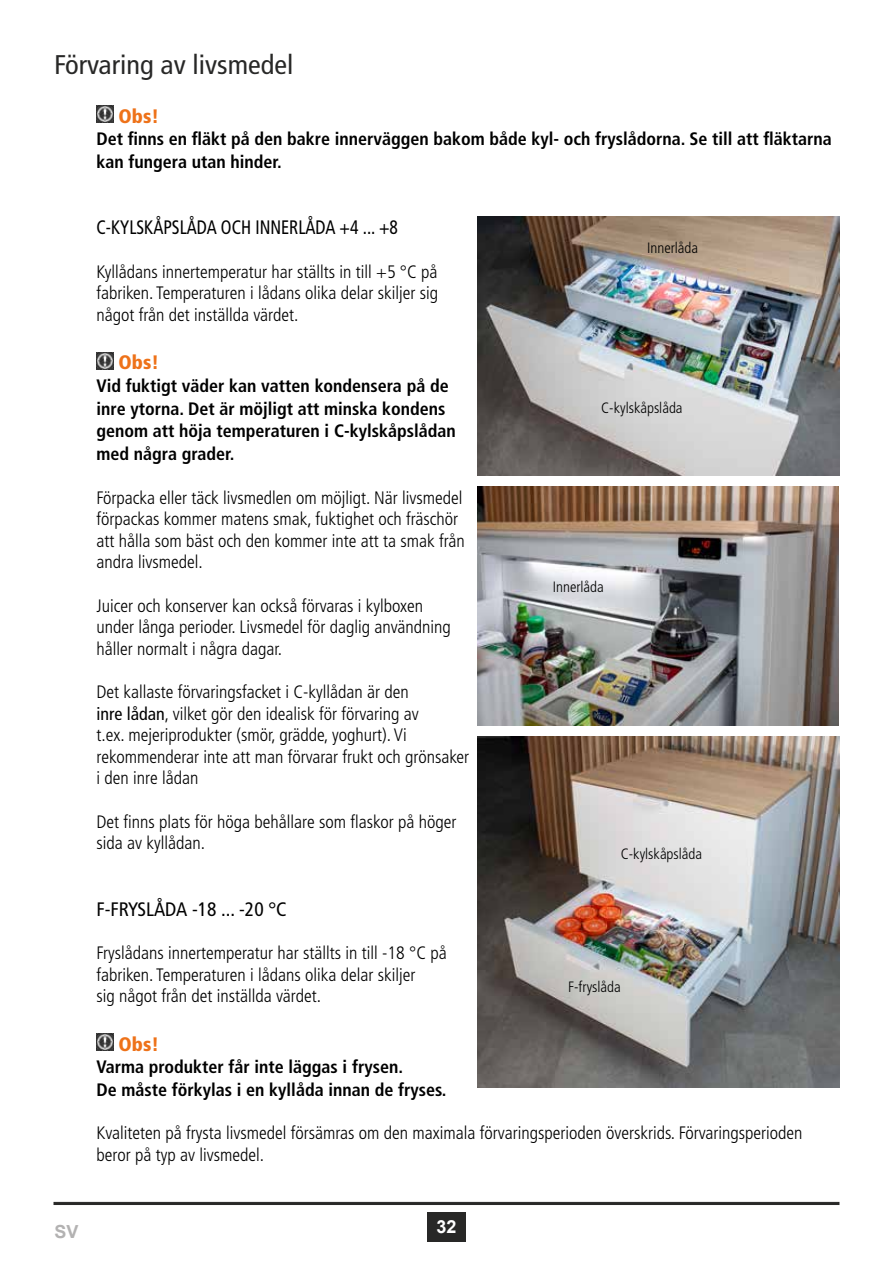
<style>
.page{position:relative;width:893px;height:1263px;background:#fff}
.page>*{position:absolute;margin:0;border:0;box-sizing:border-box;transform-origin:0 0}
.t1{font:condensed 27px "Frutiger LT Std";color:#282827;scale:1.05 1}
.t2{font:condensed 19.5px "Frutiger LT Std";color:#000;scale:.9 1}
.t3{font:condensed 19.5px "Frutiger LT Std";color:#000}
.t4{font:900 condensed 19.5px "Frutiger LT Std";color:#ee7219}
.t5{font:300 condensed 18px/21.6px "Frutiger LT Std";color:#000}
.t6{font:700 condensed 18px/22.5px "Frutiger LT Std";color:#000}
.t7{font:700 18px "Arial";color:#b3b2b2}
.t8{font:700 18px "Arial";color:#fff}
.t9{font:300 condensed 15px "Frutiger LT Std";color:#000}
.s1{font-weight:400}
</style>
<div class="page">
<hr style="left:54px;top:1202px;width:785px;height:3px;background:#282827">
<div style="left:427px;top:1212px;width:39px;height:30px;background:#282827"></div>
<img style="left:97px;top:106px;width:16px;height:17px">
<img style="left:97px;top:352px;width:16px;height:17px">
<img style="left:97px;top:1034px;width:16px;height:17px">
<img style="left:478px;top:217px;width:361px;height:258px">
<img style="left:477px;top:486px;width:362px;height:240px">
<img style="left:478px;top:737px;width:361px;height:350px">
<h1 class="t1" style="left:54px;top:49px;width:229px">Förvaring av livsmedel</h1>
<p class="t4" style="left:119px;top:104px;width:42px">Obs!</p>
<p class="t6" style="left:97px;top:128px;width:737px">Det finns en fläkt på den bakre innerväggen bakom både kyl- och fryslådorna. Se till att fläktarna kan fungera utan hinder.</p>
<p class="t2" style="left:97px;top:216px;width:336px">C-KYLSKÅPSLÅDA OCH INNERLÅDA +4 ... +8</p>
<p class="t5" style="left:97px;top:261px;width:343px;text-align:justify">Kyllådans innertemperatur har ställts in till +5 °C på fabriken. Temperaturen i lådans olika delar skiljer sig något från det inställda värdet.</p>
<p class="t4" style="left:119px;top:351px;width:42px">Obs!</p>
<p class="t6" style="left:97px;top:374px;width:361px">Vid fuktigt väder kan vatten kondensera på de inre ytorna. Det är möjligt att minska kondens genom att höja temperaturen i C-kylskåpslådan med några grader.</p>
<p class="t5" style="left:97px;top:487px;width:370px">Förpacka eller täck livsmedlen om möjligt. När livsmedel förpackas kommer matens smak, fuktighet och fräschör att hålla som bäst och den kommer inte att ta smak från andra livsmedel.</p>
<p class="t5" style="left:97px;top:595px;width:356px">Juicer och konserver kan också förvaras i kylboxen under långa perioder. Livsmedel för daglig användning håller normalt i några dagar.</p>
<p class="t5" style="left:97px;top:681px;width:374px">Det kallaste förvaringsfacket i C-kyllådan är den<br><span class="s1">inre lådan</span>, vilket gör den idealisk för förvaring av<br>t.ex. mejeriprodukter (smör, grädde, yoghurt). Vi rekommenderar inte att man förvarar frukt och grönsaker i den inre lådan</p>
<p class="t5" style="left:97px;top:811px;width:361px">Det finns plats för höga behållare som flaskor på höger sida av kyllådan.</p>
<p class="t9" style="left:647px;top:239px;width:53px">Innerlåda</p>
<p class="t9" style="left:601px;top:399px;width:83px">C-kylskåpslåda</p>
<p class="t9" style="left:553px;top:578px;width:53px">Innerlåda</p>
<p class="t9" style="left:621px;top:845px;width:83px">C-kylskåpslåda</p>
<p class="t3" style="left:97px;top:898px;width:192px">F-FRYSLÅDA -18 ... -20 °C</p>
<p class="t5" style="left:97px;top:942px;width:352px">Fryslådans innertemperatur har ställts in till -18 °C på fabriken. Temperaturen i lådans olika delar skiljer<br>sig något från det inställda värdet.</p>
<p class="t4" style="left:119px;top:1032px;width:42px">Obs!</p>
<p class="t6" style="left:97px;top:1056px;width:351px">Varma produkter får inte läggas i frysen.<br>De måste förkylas i en kyllåda innan de fryses.</p>
<p class="t5" style="left:97px;top:1122px;width:707px">Kvaliteten på frysta livsmedel försämras om den maximala förvaringsperioden överskrids. Förvaringsperioden beror på typ av livsmedel.</p>
<p class="t9" style="left:568px;top:978px;width:54px">F-fryslåda</p>
<p class="t7" style="left:54px;top:1219px;width:26px">SV</p>
<p class="t8" style="left:436px;top:1214px;width:22px">32</p>
</div>
